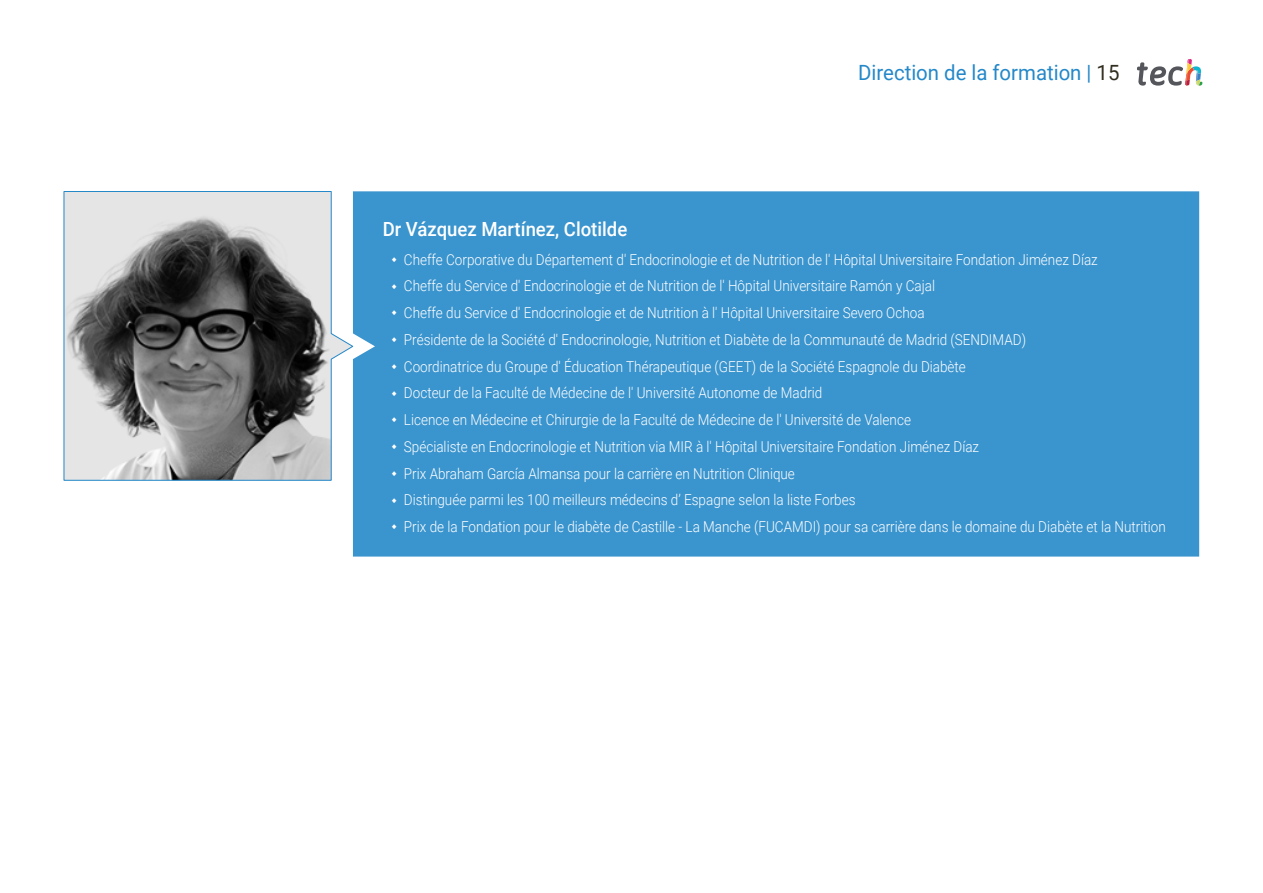
<style>
.page{position:relative;width:1263px;height:893px;background:#fff}
.page>*{position:absolute;margin:0;border:0;box-sizing:border-box;transform-origin:0 0}
.t1{font:21px "Roboto";color:#2488c9}
.t2{font:500 19.5px "Roboto";color:#fff;scale:.95 1}
.t3{font:300 15px/26.7px "Roboto";color:#fff;scale:.9 1}
.s1{color:#312e20}
</style>
<div class="page">
<div style="left:353px;top:191px;width:846px;height:366px;background:#3a94ce"></div>
<svg style="left:64px;top:191px;width:289px;height:290px;background:#959697"></svg>
<svg style="left:1137px;top:59px;width:65px;height:27px"></svg>
<svg style="left:392px;top:257px;width:5px;height:5px"></svg>
<svg style="left:392px;top:284px;width:5px;height:5px"></svg>
<svg style="left:392px;top:310px;width:5px;height:5px"></svg>
<svg style="left:392px;top:337px;width:5px;height:5px"></svg>
<svg style="left:392px;top:364px;width:5px;height:5px"></svg>
<svg style="left:392px;top:391px;width:5px;height:5px"></svg>
<svg style="left:392px;top:417px;width:5px;height:5px"></svg>
<svg style="left:392px;top:444px;width:5px;height:5px"></svg>
<svg style="left:392px;top:471px;width:5px;height:5px"></svg>
<svg style="left:392px;top:498px;width:5px;height:5px"></svg>
<svg style="left:392px;top:524px;width:5px;height:5px"></svg>
<h1 class="t1" style="left:858px;top:57px;width:263px">Direction de la formation | <span class="s1">15</span></h1>
<h2 class="t2" style="left:383px;top:215px;width:259px">Dr Vázquez Martínez, Clotilde</h2>
<p class="t3" style="left:404px;top:245px;width:848px">Cheffe Corporative du Département d' Endocrinologie et de Nutrition de l' Hôpital Universitaire Fondation Jiménez Díaz<br>Cheffe du Service d' Endocrinologie et de Nutrition de l' Hôpital Universitaire Ramón y Cajal<br>Cheffe du Service d' Endocrinologie et de Nutrition à l' Hôpital Universitaire Severo Ochoa<br>Présidente de la Société d' Endocrinologie, Nutrition et Diabète de la Communauté de Madrid (SENDIMAD)<br>Coordinatrice du Groupe d' Éducation Thérapeutique (GEET) de la Société Espagnole du Diabète<br>Docteur de la Faculté de Médecine de l' Université Autonome de Madrid<br>Licence en Médecine et Chirurgie de la Faculté de Médecine de l' Université de Valence<br>Spécialiste en Endocrinologie et Nutrition via MIR à l' Hôpital Universitaire Fondation Jiménez Díaz<br>Prix Abraham García Almansa pour la carrière en Nutrition Clinique<br>Distinguée parmi les 100 meilleurs médecins d’ Espagne selon la liste Forbes<br>Prix de la Fondation pour le diabète de Castille - La Manche (FUCAMDI) pour sa carrière dans le domaine du Diabète et la Nutrition</p>
</div>
